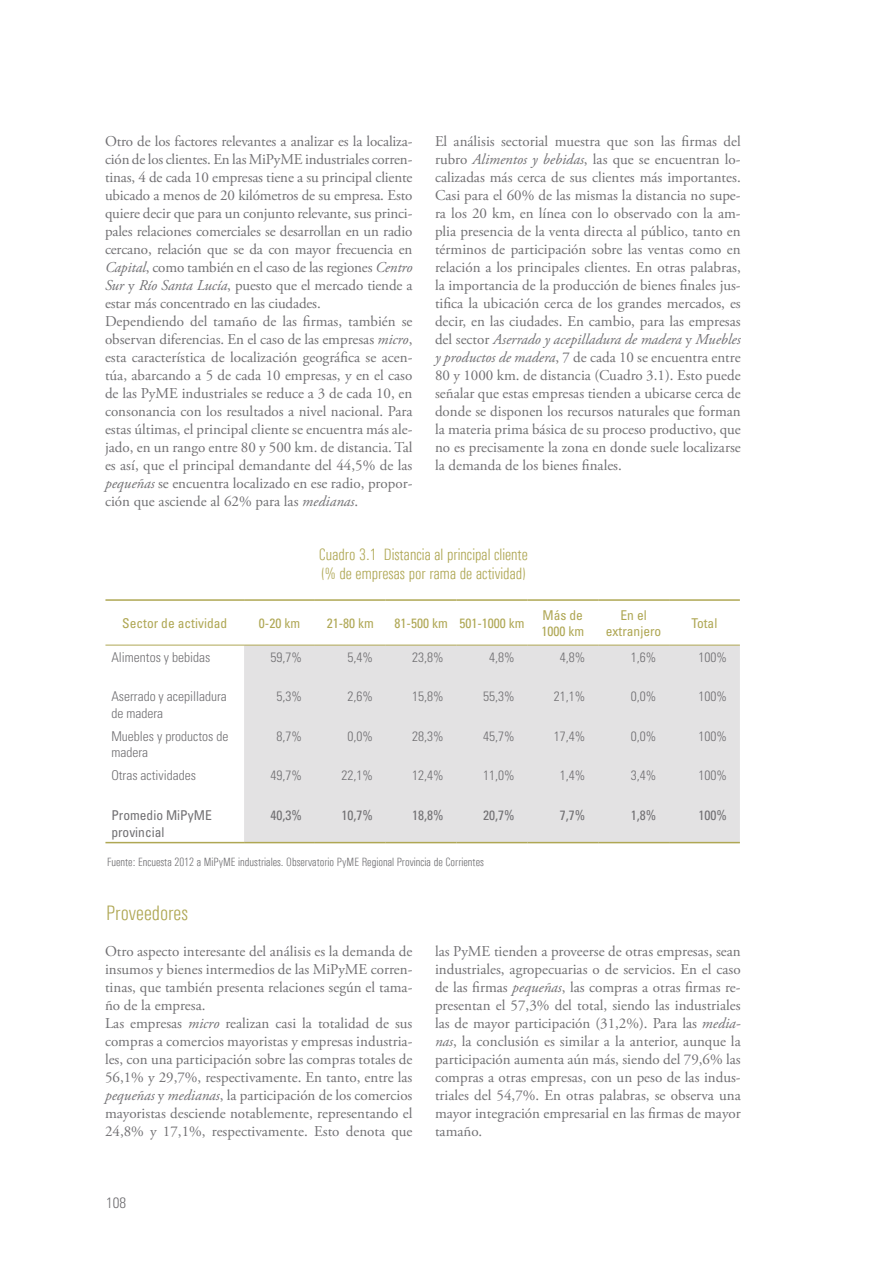
<style>
.page{position:relative;width:893px;height:1263px;background:#fff}
.page>*{position:absolute;margin:0;border:0;box-sizing:border-box;transform-origin:0 0}
.t1{font:300 condensed 21px "Univers";color:#afa754}
.t2{font:300 condensed 16.5px/19.5px "Univers";color:#afa754}
.t3{font:15px/18px "Adobe Garamond Pro";color:#717073}
.t4{font:300 condensed 15px "Univers";color:#717073}
.t5{font:300 condensed 13.5px/16.5px "Univers";color:#717073}
.t6{font:condensed 13.5px/16.5px "Univers";color:#afa754}
.t7{font:condensed 13.5px/16.5px "Univers";color:#717073}
.t8{font:300 condensed 12px "Univers";color:#717073}
.s1{font-style:italic}
</style>
<div class="page">
<div style="left:244px;top:646px;width:496px;height:196px;background:#e3e2e3"></div>
<hr style="left:105px;top:599px;width:139px;height:2px;background:#afa754">
<hr style="left:244px;top:599px;width:71px;height:2px;background:#afa754">
<hr style="left:315px;top:599px;width:71px;height:2px;background:#afa754">
<hr style="left:386px;top:599px;width:71px;height:2px;background:#afa754">
<hr style="left:457px;top:599px;width:70px;height:2px;background:#afa754">
<hr style="left:527px;top:599px;width:71px;height:2px;background:#afa754">
<hr style="left:598px;top:599px;width:71px;height:2px;background:#afa754">
<hr style="left:669px;top:599px;width:71px;height:2px;background:#afa754">
<hr style="left:105px;top:645px;width:139px;height:1px;background:#afa754">
<hr style="left:244px;top:645px;width:71px;height:1px;background:#afa754">
<hr style="left:315px;top:645px;width:71px;height:1px;background:#afa754">
<hr style="left:386px;top:645px;width:71px;height:1px;background:#afa754">
<hr style="left:457px;top:645px;width:70px;height:1px;background:#afa754">
<hr style="left:527px;top:645px;width:71px;height:1px;background:#afa754">
<hr style="left:598px;top:645px;width:71px;height:1px;background:#afa754">
<hr style="left:669px;top:645px;width:71px;height:1px;background:#afa754">
<hr style="left:105px;top:842px;width:139px;height:1px;background:#afa754">
<hr style="left:244px;top:842px;width:71px;height:1px;background:#afa754">
<hr style="left:315px;top:842px;width:71px;height:1px;background:#afa754">
<hr style="left:386px;top:842px;width:71px;height:1px;background:#afa754">
<hr style="left:457px;top:842px;width:70px;height:1px;background:#afa754">
<hr style="left:527px;top:842px;width:71px;height:1px;background:#afa754">
<hr style="left:598px;top:842px;width:71px;height:1px;background:#afa754">
<hr style="left:669px;top:842px;width:71px;height:1px;background:#afa754">
<p class="t3" style="left:105px;top:132px;width:309px">Otro de los factores relevantes a analizar es la localiza&shy;ción de los clientes. En las MiPyME industriales corren&shy;tinas, 4 de cada 10 empresas tiene a su principal cliente ubicado a menos de 20 kilómetros de su empresa. Esto quiere decir que para un conjunto relevante, sus princi&shy;pales relaciones comerciales se desarrollan en un radio cercano, relación que se da con mayor frecuencia en <span class="s1">Capital</span>, como también en el caso de las regiones <span class="s1">Centro Sur</span> y <span class="s1">Río Santa Lucía</span>, puesto que el mercado tiende a estar más concentrado en las ciudades.<br>Dependiendo del tamaño de las firmas, también se observan diferencias. En el caso de las empresas <span class="s1">micro</span>, esta característica de localización geográfica se acen&shy;túa, abarcando a 5 de cada 10 empresas, y en el caso de las PyME industriales se reduce a 3 de cada 10, en consonancia con los resultados a nivel nacional. Para estas últimas, el principal cliente se encuentra más ale&shy;jado, en un rango entre 80 y 500 km. de distancia. Tal es así, que el principal demandante del 44,5% de las <span class="s1">pequeñas</span> se encuentra localizado en ese radio, propor&shy;ción que asciende al 62% para las <span class="s1">medianas</span>.</p>
<p class="t3" style="left:435px;top:132px;width:307px;text-align:justify">El análisis sectorial muestra que son las firmas del rubro <span class="s1">Alimentos y bebidas</span>, las que se encuentran lo&shy;calizadas más cerca de sus clientes más importantes.<br>Casi para el 60% de las mismas la distancia no supe&shy;ra los 20 km, en línea con lo observado con la am&shy;plia presencia de la venta directa al público, tanto en términos de participación sobre las ventas como en relación a los principales clientes. En otras palabras, la importancia de la producción de bienes finales jus&shy;tifica la ubicación cerca de los grandes mercados, es decir, en las ciudades. En cambio, para las empresas del sector <span class="s1">Aserrado y acepilladura de madera</span> y <span class="s1">Muebles y productos de madera</span>, 7 de cada 10 se encuentra entre 80 y 1000 km. de distancia (Cuadro 3.1). Esto puede señalar que estas empresas tienden a ubicarse cerca de donde se disponen los recursos naturales que forman la materia prima básica de su proceso productivo, que no es precisamente la zona en donde suele localizarse la demanda de los bienes finales.</p>
<p class="t2" style="left:319px;top:544px;width:211px">Cuadro 3.1 Distancia al principal cliente (% de empresas por rama de actividad)</p>
<p class="t6" style="left:122px;top:615px;width:106px">Sector de actividad</p>
<p class="t6" style="left:259px;top:615px;width:43px">0-20 km</p>
<p class="t6" style="left:327px;top:615px;width:49px">21-80 km</p>
<p class="t6" style="left:395px;top:615px;width:132px">81-500 km 501-1000 km</p>
<p class="t6" style="left:541px;top:606px;width:44px">Más de<br>1000 km</p>
<p class="t6" style="left:606px;top:606px;width:57px;text-align:center">En el extranjero</p>
<p class="t6" style="left:692px;top:615px;width:27px">Total</p>
<p class="t5" style="left:111px;top:648px;width:100px">Alimentos y bebidas</p>
<p class="t5" style="left:271px;top:648px;width:33px">59,7%</p>
<p class="t5" style="left:347px;top:648px;width:27px">5,4%</p>
<p class="t5" style="left:412px;top:648px;width:33px">23,8%</p>
<p class="t5" style="left:489px;top:648px;width:27px">4,8%</p>
<p class="t5" style="left:560px;top:648px;width:27px">4,8%</p>
<p class="t5" style="left:631px;top:648px;width:27px">1,6%</p>
<p class="t5" style="left:699px;top:648px;width:30px">100%</p>
<p class="t5" style="left:111px;top:688px;width:117px">Aserrado y acepilladura de madera</p>
<p class="t5" style="left:277px;top:688px;width:27px">5,3%</p>
<p class="t5" style="left:347px;top:688px;width:27px">2,6%</p>
<p class="t5" style="left:412px;top:688px;width:33px">15,8%</p>
<p class="t5" style="left:483px;top:688px;width:33px">55,3%</p>
<p class="t5" style="left:554px;top:688px;width:33px">21,1%</p>
<p class="t5" style="left:631px;top:688px;width:27px">0,0%</p>
<p class="t5" style="left:699px;top:688px;width:30px">100%</p>
<p class="t5" style="left:111px;top:727px;width:118px">Muebles y productos de madera</p>
<p class="t5" style="left:277px;top:727px;width:27px">8,7%</p>
<p class="t5" style="left:347px;top:727px;width:27px">0,0%</p>
<p class="t5" style="left:412px;top:727px;width:33px">28,3%</p>
<p class="t5" style="left:483px;top:727px;width:33px">45,7%</p>
<p class="t5" style="left:554px;top:727px;width:33px">17,4%</p>
<p class="t5" style="left:631px;top:727px;width:27px">0,0%</p>
<p class="t5" style="left:699px;top:727px;width:30px">100%</p>
<p class="t5" style="left:111px;top:767px;width:86px">Otras actividades</p>
<p class="t5" style="left:271px;top:767px;width:33px">49,7%</p>
<p class="t5" style="left:341px;top:767px;width:33px">22,1%</p>
<p class="t5" style="left:412px;top:767px;width:33px">12,4%</p>
<p class="t5" style="left:483px;top:767px;width:33px">11,0%</p>
<p class="t5" style="left:560px;top:767px;width:27px">1,4%</p>
<p class="t5" style="left:631px;top:767px;width:27px">3,4%</p>
<p class="t5" style="left:698px;top:767px;width:30px">100%</p>
<p class="t7" style="left:111px;top:807px;width:102px">Promedio MiPyME provincial</p>
<p class="t7" style="left:271px;top:807px;width:33px">40,3%</p>
<p class="t7" style="left:341px;top:807px;width:33px">10,7%</p>
<p class="t7" style="left:412px;top:807px;width:33px">18,8%</p>
<p class="t7" style="left:483px;top:807px;width:33px">20,7%</p>
<p class="t7" style="left:560px;top:807px;width:27px">7,7%</p>
<p class="t7" style="left:631px;top:807px;width:27px">1,8%</p>
<p class="t7" style="left:698px;top:807px;width:30px">100%</p>
<p class="t8" style="left:107px;top:855px;width:378px">Fuente: Encuesta 2012 a MiPyME industriales. Observatorio PyME Regional Provincia de Corrientes</p>
<h1 class="t1" style="left:106px;top:900px;width:83px">Proveedores</h1>
<p class="t3" style="left:105px;top:942px;width:309px">Otro aspecto interesante del análisis es la demanda de insumos y bienes intermedios de las MiPyME corren&shy;tinas, que también presenta relaciones según el tama&shy;ño de la empresa.<br>Las empresas <span class="s1">micro</span> realizan casi la totalidad de sus compras a comercios mayoristas y empresas industria&shy;les, con una participación sobre las compras totales de 56,1% y 29,7%, respectivamente. En tanto, entre las <span class="s1">pequeñas</span> y <span class="s1">medianas</span>, la participación de los comercios mayoristas desciende notablemente, representando el 24,8% y 17,1%, respectivamente. Esto denota que</p>
<p class="t4" style="left:106px;top:1193px;width:21px">108</p>
<p class="t3" style="left:435px;top:942px;width:307px;text-align:justify">las PyME tienden a proveerse de otras empresas, sean industriales, agropecuarias o de servicios. En el caso de las firmas <span class="s1">pequeñas</span>, las compras a otras firmas re&shy;presentan el 57,3% del total, siendo las industriales las de mayor participación (31,2%). Para las <span class="s1">media&shy;nas</span>, la conclusión es similar a la anterior, aunque la participación aumenta aún más, siendo del 79,6% las compras a otras empresas, con un peso de las indus&shy;triales del 54,7%. En otras palabras, se observa una mayor integración empresarial en las firmas de mayor tamaño.</p>
</div>
